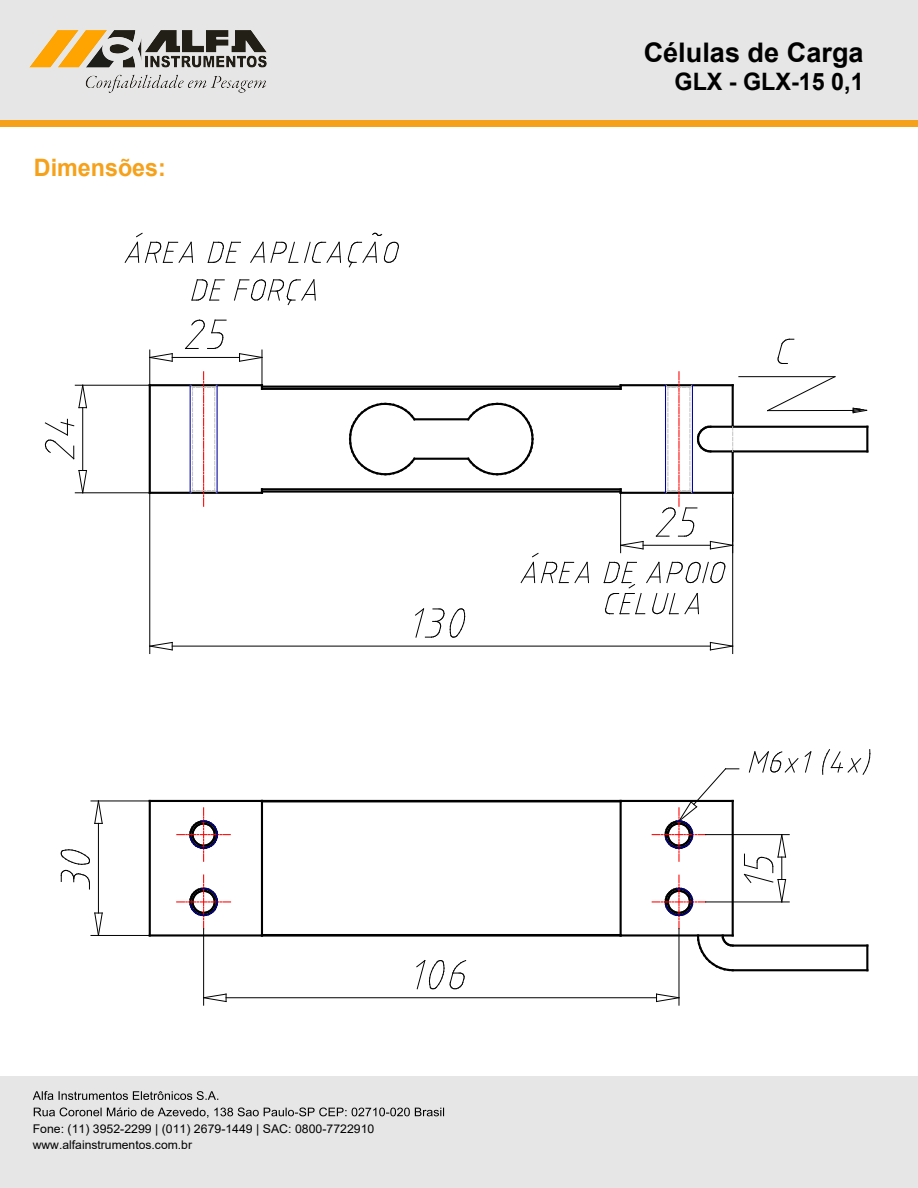
<style>
.page{position:relative;width:918px;height:1188px;background:#fff}
.page>*{position:absolute;margin:0;border:0;box-sizing:border-box;transform-origin:0 0}
.t1{font:700 27px "Arial";color:#010101}
.t2{font:700 24px "Arial";color:#010101}
.t3{font:700 24px "Arial";color:#f6a11a}
.t4{font:12px/16.4px "Arial";color:#010101}
</style>
<div class="page">
<div style="left:0;top:0;width:918px;height:123px;background:#e7e6e6"></div>
<div style="left:0;top:120px;width:918px;height:6px;background:#f6a11a"></div>
<img style="left:29px;top:30px;width:238px;height:62px">
<div style="left:0;top:1077px;width:918px;height:111px;background:#e7e6e6"></div>
<svg style="left:33px;top:1091px;width:185px;height:9px"></svg>
<svg style="left:34px;top:1107px;width:410px;height:11px"></svg>
<img style="left:44px;top:232px;width:827px;height:774px">
<hr style="left:866px;top:427px;width:2px;height:24px;background:#000">
<hr style="left:733px;top:426px;width:134px;height:2px;background:#000">
<hr style="left:733px;top:450px;width:134px;height:2px;background:#000">
<hr style="left:150px;top:492px;width:112px;height:2px;background:#000">
<hr style="left:621px;top:492px;width:112px;height:2px;background:#000">
<hr style="left:621px;top:384px;width:112px;height:2px;background:#000">
<hr style="left:150px;top:384px;width:112px;height:2px;background:#000">
<hr style="left:732px;top:385px;width:2px;height:42px;background:#000">
<hr style="left:732px;top:451px;width:2px;height:42px;background:#000">
<hr style="left:149px;top:385px;width:2px;height:108px;background:#000">
<svg style="left:465px;top:402px;width:70px;height:75px"></svg>
<hr style="left:414px;top:458px;width:54px;height:2px;background:#000">
<svg style="left:348px;top:402px;width:69px;height:75px"></svg>
<hr style="left:414px;top:418px;width:54px;height:2px;background:#000">
<hr style="left:262px;top:388px;width:359px;height:2px;background:#000">
<hr style="left:262px;top:488px;width:359px;height:2px;background:#000">
<hr style="left:262px;top:490px;width:359px;height:3px;background:#000">
<hr style="left:262px;top:386px;width:359px;height:2px;background:#000">
<hr style="left:620px;top:801px;width:2px;height:134px;background:#000">
<hr style="left:261px;top:801px;width:2px;height:134px;background:#000">
<hr style="left:262px;top:934px;width:359px;height:3px;background:#000">
<hr style="left:621px;top:934px;width:112px;height:3px;background:#000">
<hr style="left:732px;top:801px;width:2px;height:134px;background:#000">
<hr style="left:621px;top:800px;width:112px;height:2px;background:#000">
<hr style="left:150px;top:800px;width:112px;height:2px;background:#000">
<hr style="left:149px;top:801px;width:2px;height:134px;background:#000">
<hr style="left:150px;top:934px;width:112px;height:3px;background:#000">
<hr style="left:262px;top:800px;width:359px;height:2px;background:#000">
<hr style="left:866px;top:946px;width:2px;height:24px;background:#000">
<svg style="left:696px;top:936px;width:37px;height:36px"></svg>
<hr style="left:733px;top:945px;width:134px;height:2px;background:#000">
<hr style="left:733px;top:969px;width:134px;height:2px;background:#000">
<svg style="left:189px;top:372px;width:29px;height:134px"></svg>
<svg style="left:520px;top:553px;width:69px;height:30px"></svg>
<svg style="left:603px;top:561px;width:123px;height:54px"></svg>
<svg style="left:822px;top:749px;width:48px;height:26px"></svg>
<svg style="left:852px;top:407px;width:15px;height:6px"></svg>
<hr style="left:768px;top:410px;width:85px;height:1px;background:#000">
<svg style="left:767px;top:376px;width:69px;height:35px"></svg>
<hr style="left:739px;top:376px;width:96px;height:1px;background:#000">
<svg style="left:777px;top:339px;width:17px;height:25px"></svg>
<svg style="left:124px;top:232px;width:69px;height:31px"></svg>
<svg style="left:207px;top:242px;width:34px;height:21px"></svg>
<svg style="left:250px;top:241px;width:48px;height:22px"></svg>
<svg style="left:304px;top:241px;width:37px;height:22px"></svg>
<svg style="left:348px;top:233px;width:51px;height:35px"></svg>
<svg style="left:191px;top:279px;width:33px;height:22px"></svg>
<svg style="left:234px;top:279px;width:82px;height:26px"></svg>
<hr style="left:149px;top:493px;width:1px;height:161px;background:#000">
<hr style="left:732px;top:493px;width:1px;height:161px;background:#000">
<hr style="left:172px;top:646px;width:538px;height:1px;background:#000">
<svg style="left:149px;top:642px;width:24px;height:9px"></svg>
<svg style="left:710px;top:642px;width:23px;height:9px"></svg>
<svg style="left:415px;top:608px;width:50px;height:30px"></svg>
<hr style="left:75px;top:492px;width:75px;height:1px;background:#000">
<hr style="left:75px;top:385px;width:75px;height:1px;background:#000">
<hr style="left:82px;top:408px;width:1px;height:63px;background:#000">
<svg style="left:78px;top:470px;width:9px;height:24px"></svg>
<svg style="left:78px;top:384px;width:9px;height:24px"></svg>
<svg style="left:45px;top:419px;width:30px;height:41px"></svg>
<hr style="left:149px;top:350px;width:1px;height:35px;background:#000">
<hr style="left:262px;top:350px;width:1px;height:35px;background:#000">
<hr style="left:172px;top:357px;width:68px;height:1px;background:#000">
<svg style="left:149px;top:353px;width:24px;height:9px"></svg>
<svg style="left:239px;top:353px;width:24px;height:9px"></svg>
<svg style="left:185px;top:319px;width:41px;height:30px"></svg>
<hr style="left:620px;top:493px;width:1px;height:60px;background:#000">
<hr style="left:643px;top:545px;width:67px;height:1px;background:#000">
<svg style="left:620px;top:541px;width:24px;height:9px"></svg>
<svg style="left:655px;top:372px;width:78px;height:178px"></svg>
<hr style="left:679px;top:929px;width:1px;height:76px;background:#000">
<hr style="left:203px;top:929px;width:1px;height:76px;background:#000">
<hr style="left:226px;top:997px;width:431px;height:1px;background:#000">
<svg style="left:656px;top:993px;width:24px;height:9px"></svg>
<svg style="left:203px;top:993px;width:24px;height:9px"></svg>
<svg style="left:416px;top:960px;width:50px;height:30px"></svg>
<hr style="left:91px;top:801px;width:59px;height:1px;background:#000">
<hr style="left:91px;top:935px;width:59px;height:1px;background:#000">
<hr style="left:98px;top:823px;width:1px;height:90px;background:#000">
<svg style="left:94px;top:800px;width:9px;height:24px"></svg>
<svg style="left:94px;top:912px;width:9px;height:23px"></svg>
<svg style="left:61px;top:849px;width:29px;height:40px"></svg>
<hr style="left:217px;top:385px;width:1px;height:108px;background:#0000a0">
<hr style="left:190px;top:385px;width:1px;height:108px;background:#0000a0">
<hr style="left:692px;top:385px;width:1px;height:108px;background:#0000a0">
<hr style="left:665px;top:385px;width:1px;height:108px;background:#0000a0">
<svg style="left:177px;top:875px;width:54px;height:54px"></svg>
<svg style="left:177px;top:808px;width:53px;height:53px"></svg>
<svg style="left:652px;top:751px;width:160px;height:178px"></svg>
<h2 class="t3" style="left:34px;top:150px;width:134px">Dimensões:</h2>
<h1 class="t1" style="left:644px;top:34px;width:221px">Células de Carga</h1>
<h2 class="t2" style="left:675px;top:65px;width:191px">GLX - GLX-15 0,1</h2>
<p class="t4" style="left:33px;top:1120px;width:343px">Fone: (11) 3952-2299 | (011) 2679-1449 | SAC: 0800-7722910 www.alfainstrumentos.com.br</p>
</div>
